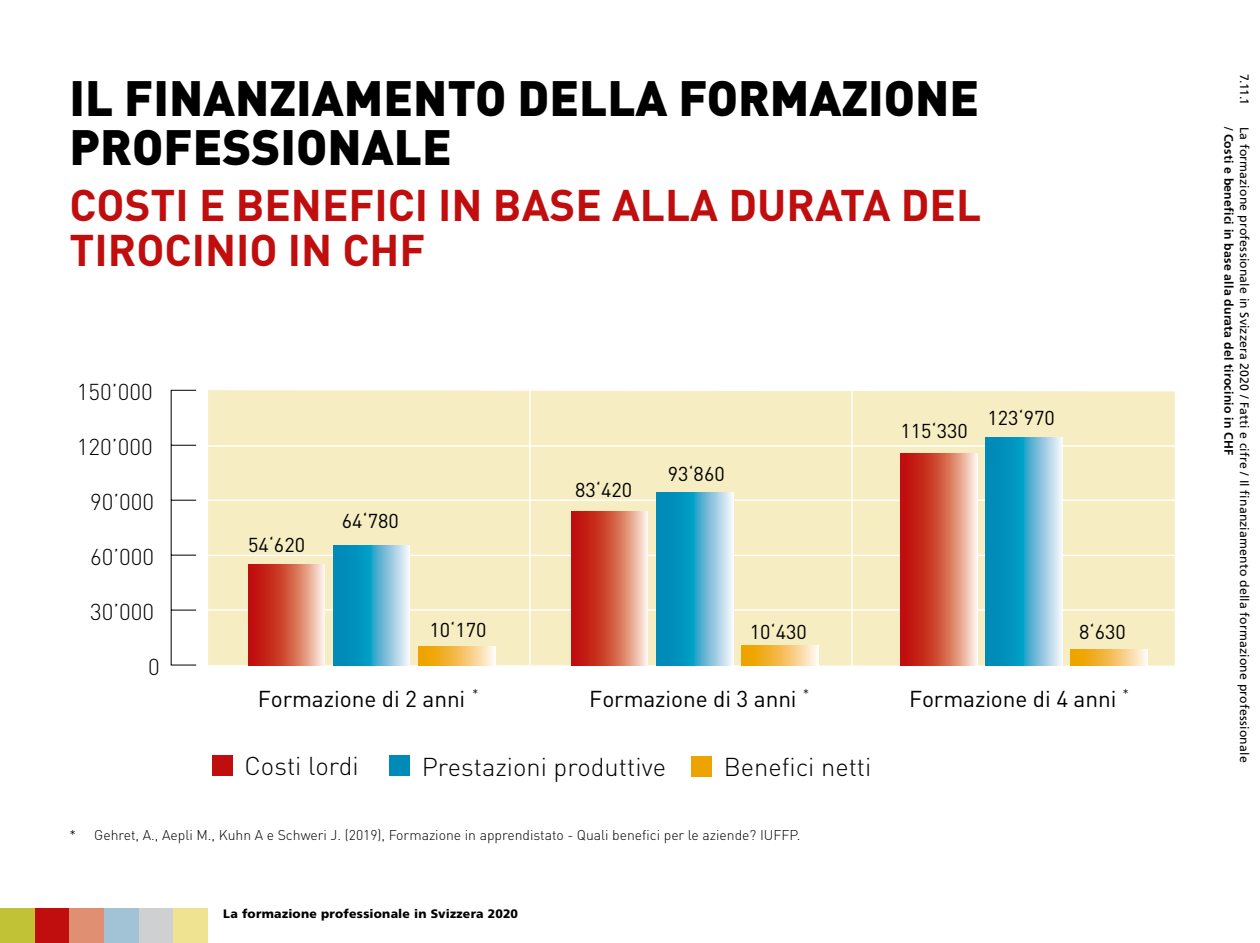
<style>
.page{position:relative;width:1260px;height:943px;background:#fff}
.page>*{position:absolute;margin:0;border:0;box-sizing:border-box;transform-origin:0 0}
.t1{font:900 49px/49px "DIN";color:#000}
.t2{font:700 43.75px/45.5px "DIN";color:#c00d0e}
.t3{font:300 25.55px "DIN";color:#000}
.t4{font:22.75px "DIN";letter-spacing:-.005em;color:#000}
.t5{font:300 22.75px "DIN";color:#000}
.t6{font:19.78px "DIN";color:#000}
.t7{font:300 14px "DIN";color:#000}
.t8{font:12.25px "Frutiger";letter-spacing:.015em;color:#000}
.t9{font:700 12.25px "Frutiger";letter-spacing:.02em;color:#000}
.t10{font:900 12.25px "Frutiger";letter-spacing:.02em;color:#000}
.s1{font-weight:400}
</style>
<div class="page">
<div style="left:0;top:908px;width:35px;height:35px;background:#c1c236"></div>
<div style="left:35px;top:908px;width:34px;height:35px;background:#c00d0e"></div>
<div style="left:69px;top:908px;width:35px;height:35px;background:#e18f72"></div>
<div style="left:104px;top:908px;width:35px;height:35px;background:#a2c3d6"></div>
<div style="left:139px;top:908px;width:35px;height:35px;background:#cfd0d2"></div>
<div style="left:174px;top:908px;width:34px;height:35px;background:#efe391"></div>
<div style="left:208px;top:390px;width:967px;height:275px;background:#f7edc3"></div>
<hr style="left:205px;top:609px;width:978px;height:1px;background:#fff">
<hr style="left:205px;top:554px;width:978px;height:2px;background:#fff">
<hr style="left:205px;top:499px;width:978px;height:2px;background:#fff">
<hr style="left:205px;top:445px;width:978px;height:1px;background:#fff">
<hr style="left:529px;top:380px;width:2px;height:285px;background:#fff">
<hr style="left:851px;top:380px;width:2px;height:285px;background:#fff">
<svg style="left:170px;top:389px;width:27px;height:276px"></svg>
<div style="left:212px;top:755px;width:20px;height:21px;background:#c00d0e"></div>
<div style="left:691px;top:756px;width:20px;height:20px;background:#eea400"></div>
<div style="left:389px;top:755px;width:21px;height:20px;background:#008ab7"></div>
<svg style="left:418px;top:646px;width:77px;height:19px"></svg>
<svg style="left:742px;top:646px;width:76px;height:19px"></svg>
<svg style="left:1071px;top:649px;width:77px;height:16px"></svg>
<svg style="left:333px;top:546px;width:77px;height:119px;background:#4aaece"></svg>
<svg style="left:656px;top:492px;width:77px;height:173px;background:#49aece"></svg>
<svg style="left:986px;top:437px;width:76px;height:228px;background:#44abcd"></svg>
<svg style="left:248px;top:564px;width:77px;height:101px;background:#d56352"></svg>
<svg style="left:571px;top:511px;width:77px;height:154px;background:#d56351"></svg>
<svg style="left:901px;top:453px;width:76px;height:212px;background:#d45e4c"></svg>
<h1 class="t1" style="left:69px;top:71px;width:911px">IL FINANZIAMENTO DELLA FORMAZIONE<br>PROFESSIONALE</h1>
<h2 class="t2" style="left:69px;top:180px;width:913px">COSTI E BENEFICI IN BASE ALLA DURATA DEL<br>TIROCINIO IN CHF</h2>
<h3 class="t5" style="left:77px;top:377px;width:77px">150’000</h3>
<h3 class="t5" style="left:77px;top:432px;width:77px">120’000</h3>
<h3 class="t5" style="left:90px;top:487px;width:66px">90’000</h3>
<h3 class="t5" style="left:90px;top:542px;width:66px">60’000</h3>
<h3 class="t5" style="left:90px;top:597px;width:66px">30’000</h3>
<h3 class="t5" style="left:148px;top:652px;width:13px">0</h3>
<h3 class="t6" style="left:248px;top:533px;width:59px">54‘620</h3>
<h3 class="t6" style="left:342px;top:509px;width:59px">64‘780</h3>
<h3 class="t6" style="left:575px;top:477px;width:59px">83‘420</h3>
<h3 class="t6" style="left:668px;top:461px;width:59px">93‘860</h3>
<h3 class="t6" style="left:901px;top:419px;width:69px">115‘330</h3>
<h3 class="t6" style="left:987px;top:406px;width:69px">123‘970</h3>
<h3 class="t6" style="left:430px;top:617px;width:59px">10‘170</h3>
<h3 class="t6" style="left:750px;top:619px;width:59px">10‘430</h3>
<h3 class="t6" style="left:1079px;top:619px;width:48px">8‘630</h3>
<h3 class="t4" style="left:258px;top:684px;width:209px">Formazione di 2 anni</h3>
<p class="t7" style="left:472px;top:685px;width:8px">*</p>
<p class="t7" style="left:803px;top:685px;width:8px">*</p>
<p class="t7" style="left:1122px;top:685px;width:8px">*</p>
<h3 class="t4" style="left:589px;top:684px;width:209px">Formazione di 3 anni</h3>
<h3 class="t4" style="left:909px;top:684px;width:209px">Formazione di 4 anni</h3>
<h3 class="t3" style="left:245px;top:750px;width:116px">Costi lordi</h3>
<h3 class="t3" style="left:422px;top:750px;width:246px">Prestazioni produttive</h3>
<h3 class="t3" style="left:724px;top:750px;width:149px">Benefici netti</h3>
<p class="t7" style="left:69px;top:826px;width:733px">* Gehret, A., Aepli M., Kuhn A e Schweri J. (2019), Formazione in apprendistato - Quali benefici per le aziende? IUFFP.</p>
<p class="t10" style="left:223px;top:906px;width:296px">La formazione professionale in Svizzera 2020</p>
<p class="t8" style="left:1252px;top:74px;width:32px;rotate:90deg">7.11.1</p>
<p class="t9" style="left:1236px;top:126px;width:330px;rotate:90deg"><span class="s1">/</span> Costi e benefici in base alla durata del tirocinio in CHF</p>
<p class="t8" style="left:1252px;top:126px;width:637px;rotate:90deg">La formazione professionale in Svizzera 2020 / Fatti e cifre / Il finanziamento della formazione professionale</p>
</div>
